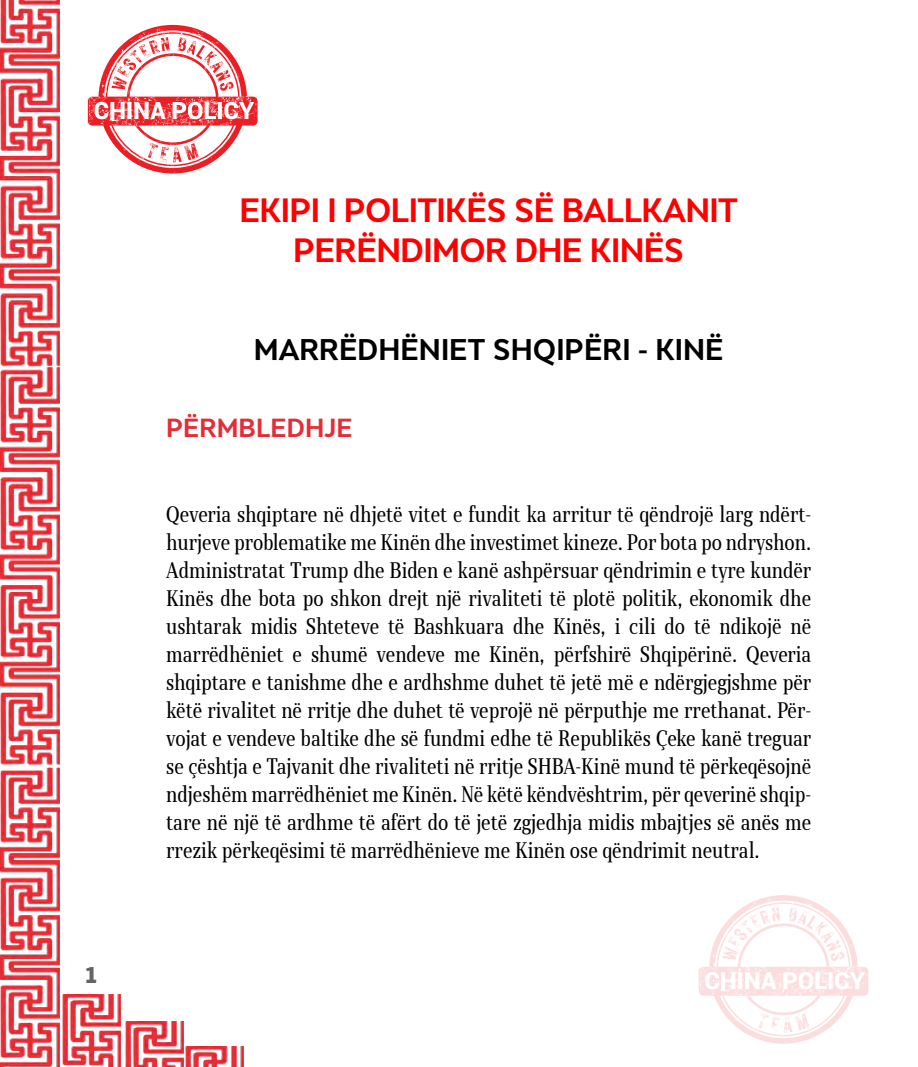
<style>
.page{position:relative;width:918px;height:1067px;background:#fff}
.page>*{position:absolute;margin:0;border:0;box-sizing:border-box;transform-origin:0 0}
.t1{font:700 31.5px/40.2px "Skola Sans";letter-spacing:-.02em;color:#f00;text-align:center}
.t2{font:700 28px "Skola Sans";color:#000}
.t3{font:700 24.5px "Skola Sans";color:#e32d37}
.t4{font:21px/28px "Skola Serif Cn";color:#000;text-align:justify}
.t5{font:900 21px "Stobi Sans";color:#636466}
</style>
<div class="page">
<svg style="left:88px;top:25px;width:170px;height:148px"></svg>
<svg style="left:698px;top:895px;width:170px;height:148px"></svg>
<img style="left:0;top:0;width:60px;height:1067px">
<img style="left:62px;top:994px;width:59px;height:73px">
<img style="left:125px;top:1021px;width:59px;height:46px">
<img style="left:185px;top:1046px;width:59px;height:21px">
<p class="t5" style="left:86px;top:961px;width:12px">1</p>
<h1 class="t1" style="left:239px;top:190px;width:500px">EKIPI I POLITIKËS SË BALLKANIT<br>PERËNDIMOR DHE KINËS</h1>
<h2 class="t2" style="left:254px;top:333px;width:471px">MARRËDHËNIET SHQIPËRI - KINË</h2>
<p class="t3" style="left:166px;top:412px;width:188px">PËRMBLEDHJE</p>
<p class="t4" style="left:166px;top:500px;width:646px">Qeveria shqiptare në dhjetë vitet e fundit ka arritur të qëndrojë larg ndërt&shy;hurjeve problematike me Kinën dhe investimet kineze. Por bota po ndryshon.<br>Administratat Trump dhe Biden e kanë ashpërsuar qëndrimin e tyre kundër Kinës dhe bota po shkon drejt një rivaliteti të plotë politik, ekonomik dhe ushtarak midis Shteteve të Bashkuara dhe Kinës, i cili do të ndikojë në marrëdhëniet e shumë vendeve me Kinën, përfshirë Shqipërinë. Qeveria shqiptare e tanishme dhe e ardhshme duhet të jetë më e ndërgjegjshme për këtë rivalitet në rritje dhe duhet të veprojë në përputhje me rrethanat. Për&shy;vojat e vendeve baltike dhe së fundmi edhe të Republikës Çeke kanë treguar se çështja e Tajvanit dhe rivaliteti në rritje SHBA-Kinë mund të përkeqësojnë ndjeshëm marrëdhëniet me Kinën. Në këtë këndvështrim, për qeverinë shqip&shy;tare në një të ardhme të afërt do të jetë zgjedhja midis mbajtjes së anës me rrezik përkeqësimi të marrëdhënieve me Kinën ose qëndrimit neutral.</p>
</div>
